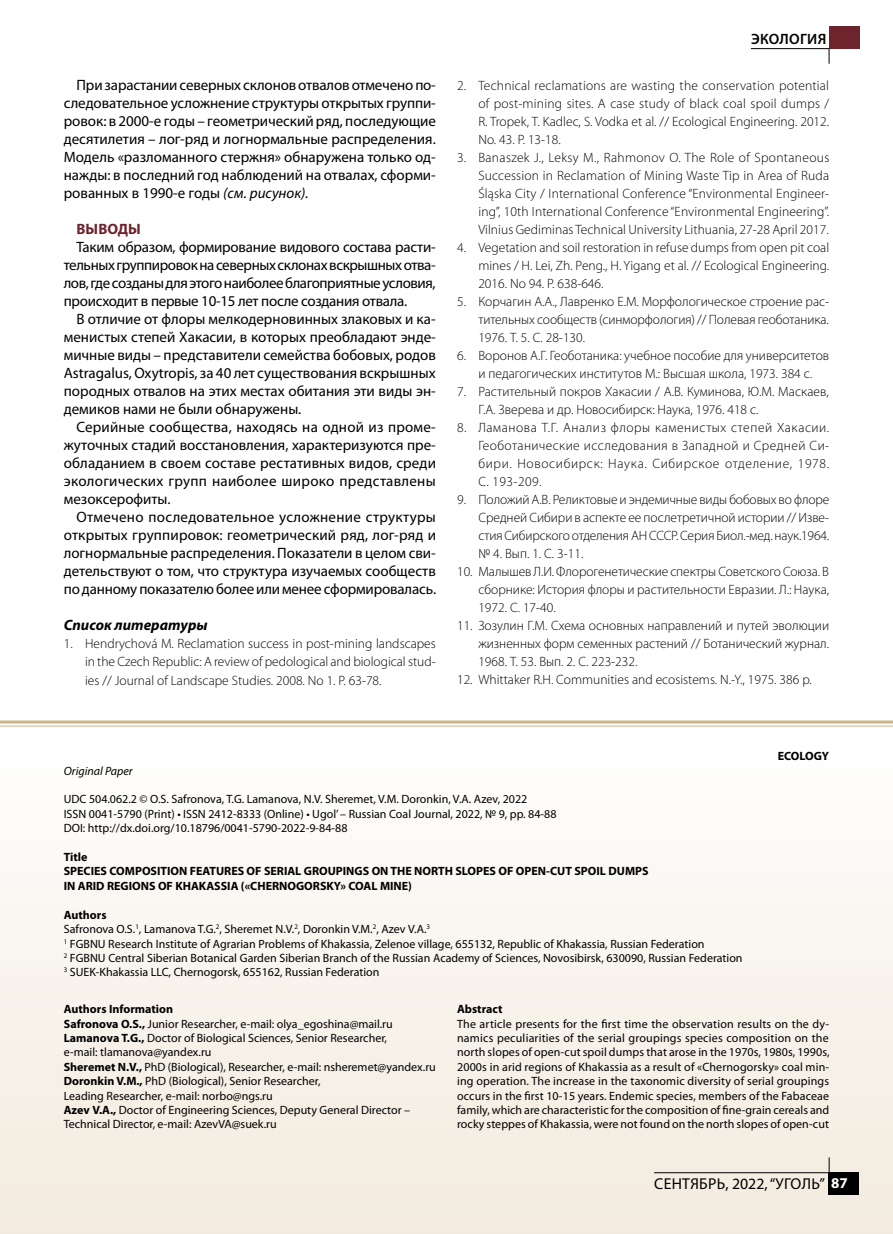
<style>
.page{position:relative;width:893px;height:1234px;background:#fff}
.page>*{position:absolute;margin:0;border:0;box-sizing:border-box;transform-origin:0 0}
.t1{font:15.75px "Myriad Pro";letter-spacing:.02em;color:#000}
.t2{font:15px/18px "Myriad Pro";color:#000;text-align:justify}
.t3{font:italic 700 15px "Myriad Pro";color:#000}
.t4{font:600 15px "Myriad Pro";letter-spacing:.02em;color:#000}
.t5{font:700 15px "Myriad Pro";color:#6e242d}
.t6{font:300 13.5px/18px "Myriad Pro";color:#000;text-align:justify}
.t7{font:12px/14.4px "Myriad Pro";color:#000}
.t8{font:700 12px/14.4px "Myriad Pro";color:#000}
.t9{font:italic 12px "Myriad Pro";color:#000}
.s1{font-style:italic}
.s2{font-weight:700}
.s3{font-weight:700;font-size:15px;color:#fff}
</style>
<div class="page">
<hr style="left:0;top:720px;width:893px;height:3px;background:#cab487">
<hr style="left:0;top:725px;width:893px;height:1px;background:#cab487">
<div style="left:0;top:742px;width:893px;height:491px;background:linear-gradient(to bottom,#fffffe,#f1eadc)"></div>
<div style="left:829px;top:1171px;width:30px;height:23px;background:#000"></div>
<hr style="left:654px;top:1171px;width:175px;height:1px;background:#000">
<svg style="left:829px;top:1157px;width:1px;height:15px"></svg>
<hr style="left:751px;top:48px;width:78px;height:1px;background:#000">
<svg style="left:829px;top:49px;width:1px;height:15px"></svg>
<div style="left:829px;top:27px;width:31px;height:22px;background:#6e242d"></div>
<p class="t2" style="left:64px;top:76px;width:374px;text-indent:13px">При зарастании северных склонов отвалов отмечено по&shy;следовательное усложнение структуры открытых группи&shy;ровок: в 2000-е годы – геометрический ряд, последующие десятилетия – лог-ряд и логнормальные распределения.<br>Модель «разломанного стержня» обнаружена только од&shy;нажды: в последний год наблюдений на отвалах, сформи&shy;рованных в 1990-е годы <span class="s1">(см. рисунок).</span></p>
<p class="t5" style="left:77px;top:219px;width:66px">ВЫВОДЫ</p>
<p class="t2" style="left:64px;top:238px;width:374px;text-indent:13px">Таким образом, формирование видового состава расти&shy;тельных группировок на северных склонах вскрышных отва&shy;лов, где созданы для этого наиболее благоприятные условия, происходит в первые 10-15 лет после создания отвала.</p>
<p class="t2" style="left:64px;top:310px;width:374px;text-indent:13px">В отличие от флоры мелкодерновинных злаковых и ка&shy;менистых степей Хакасии, в которых преобладают энде&shy;мичные виды – представители семейства бобовых, родов Astragalus, Oxytropis, за 40 лет существования вскрышных породных отвалов на этих местах обитания эти виды эн&shy;демиков нами не были обнаружены.</p>
<p class="t2" style="left:64px;top:418px;width:374px;text-indent:13px">Серийные сообщества, находясь на одной из проме&shy;жуточных стадий восстановления, характеризуются пре&shy;обладанием в своем составе рестативных видов, среди экологических групп наиболее широко представлены мезоксерофиты.</p>
<p class="t2" style="left:64px;top:508px;width:374px;text-indent:13px">Отмечено последовательное усложнение структуры открытых группировок: геометрический ряд, лог-ряд и логнормальные распределения. Показатели в целом сви&shy;детельствуют о том, что структура изучаемых сообществ по данному показателю более или менее сформировалась.</p>
<p class="t3" style="left:64px;top:615px;width:145px">Список литературы</p>
<p class="t6" style="left:85px;top:634px;width:352px;text-indent:-21px">1. Hendrychová M. Reclamation success in post-mining landscapes in the Czech Republic: A review of pedological and biological stud&shy;ies // Journal of Landscape Studies. 2008. No 1. Р. 63-78.</p>
<p class="t4" style="left:751px;top:30px;width:75px">ЭКОЛОГИЯ</p>
<p class="t6" style="left:478px;top:76px;width:352px;text-indent:-21px">2. Technical reclamations are wasting the conservation potential of post-mining sites. A case study of black coal spoil dumps / R. Tropek, T. Kadlec, S. Vodka et al. // Ecological Engineering. 2012.<br>No. 43. Р. 13-18.</p>
<p class="t6" style="left:478px;top:148px;width:352px;text-indent:-21px">3. Banaszek J., Leksy M., Rahmonov O. The Role of Spontaneous Succession in Reclamation of Mining Waste Tip in Area of Ruda Śląska City / International Conference “Environmental Engineer&shy;ing”, 10th International Conference “Environmental Engineering”.<br>Vilnius Gediminas Technical University Lithuania, 27-28 April 2017.</p>
<p class="t6" style="left:478px;top:238px;width:352px;text-indent:-21px">4. Vegetation and soil restoration in refuse dumps from open pit coal mines / H. Lei, Zh. Peng., H. Yigang et al. // Ecological Engineering.<br>2016. No 94. Р. 638-646.</p>
<p class="t6" style="left:478px;top:292px;width:352px;text-indent:-21px">5. Корчагин А.А., Лавренко Е.М. Морфологическое строение рас&shy;тительных сообществ (синморфология) // Полевая геоботаника.<br>1976. Т. 5. С. 28-130.</p>
<p class="t6" style="left:457px;top:346px;width:374px;text-align:center">6. Воронов А.Г. Геоботаника: учебное пособие для университетов и педагогических институтов М.: Высшая школа, 1973. 384 с.</p>
<p class="t6" style="left:478px;top:382px;width:352px;text-indent:-21px">7. Растительный покров Хакасии / А.В. Куминова, Ю.М. Маскаев,<br>Г.А. Зверева и др. Новосибирск: Наука, 1976. 418 с.</p>
<p class="t6" style="left:478px;top:418px;width:352px;text-indent:-21px">8. Ламанова Т.Г. Анализ флоры каменистых степей Хакасии.<br>Геоботанические исследования в Западной и Средней Си&shy;бири. Новосибирск: Наука. Сибирское отделение, 1978.<br>С. 193-209.</p>
<p class="t6" style="left:478px;top:490px;width:353px;text-indent:-21px">9. Положий А.В. Реликтовые и эндемичные виды бобовых во флоре Средней Сибири в аспекте ее послетретичной истории // Изве&shy;стия Сибирского отделения АН СССР. Серия Биол.-мед. наук.1964. № 4. Вып. 1. С. 3-11.</p>
<p class="t6" style="left:478px;top:562px;width:352px;text-indent:-21px">10. Малышев Л.И. Флорогенетические спектры Советского Союза. В сборнике: История флоры и растительности Евразии. Л.: Наука, 1972. С. 17-40.</p>
<p class="t6" style="left:478px;top:616px;width:352px;text-indent:-21px">11. Зозулин Г.М. Схема основных направлений и путей эволюции жизненных форм семенных растений // Ботанический журнал.<br>1968. Т. 53. Вып. 2. С. 223-232.</p>
<p class="t6" style="left:457px;top:670px;width:356px">12. Whittaker R.H. Communities and ecosistems. N.-Y., 1975. 386 p.</p>
<p class="t8" style="left:778px;top:748px;width:53px">ECOLOGY</p>
<p class="t9" style="left:64px;top:763px;width:70px">Original Paper</p>
<p class="t7" style="left:64px;top:791px;width:494px">UDC 504.062.2 © O.S. Safronova, T.G. Lamanova, N.V. Sheremet, V.M. Doronkin, V.A. Azev, 2022<br>ISSN 0041-5790 (Print) • ISSN 2412-8333 (Online) • Ugol’ – Russian Coal Journal, 2022, № 9, pp. 84-88<br>DOI: http://dx.doi.org/10.18796/0041-5790-2022-9-84-88</p>
<p class="t8" style="left:64px;top:849px;width:586px">Title<br>SPECIES COMPOSITION FEATURES OF SERIAL GROUPINGS ON THE NORTH SLOPES OF OPEN-CUT SPOIL DUMPS<br>IN ARID REGIONS OF KHAKASSIA («CHERNOGORSKY» COAL MINE)</p>
<p class="t7" style="left:64px;top:907px;width:680px"><span class="s2">Authors<br></span>Safronova O.S.<sup>1</sup>, Lamanova T.G.<sup>2</sup>, Sheremet N.V.<sup>2</sup>, Doronkin V.M.<sup>2</sup>, Azev V.A.<sup>3<br>1</sup> FG BNU Research i nstitute of agrarian problems of khakassia, Zelenoe village, 655132, Republic of Khakassia, Russian Federation<br><sup>2</sup> FG BNU central siberian botanical garden siberian branch of the russian academy of sciences, Novosibirsk, 630090, Russian Federation <sup>3</sup> SUEK-Khakassia LLC, Chernogorsk, 655162, Russian Federation</p>
<p class="t7" style="left:64px;top:1001px;width:374px"><span class="s2">Authors Information<br>Safronova O.S.,</span> Junior Researcher, e-mail: olya_egoshina@mail.ru <span class="s2">Lamanova T.G.,</span> Doctor of Biological Sciences, Senior Researcher,<br>e-mail: tlamanova@yandex.ru<br><span class="s2">Sheremet N.V.,</span> PhD (Biological), Researcher, e-mail: nsheremet@yandex.ru <span class="s2">Doronkin V.M.,</span> PhD (Biological), Senior Researcher,<br>Leading Researcher, e-mail: norbo@ngs.ru<br><span class="s2">Azev V.A.,</span> Doctor of Engineering Sciences, Deputy General Director – Technical Director, e-mail: AzevVA@suek.ru</p>
<p class="t8" style="left:457px;top:1001px;width:47px">Abstract</p>
<p class="t7" style="left:457px;top:1015px;width:374px;text-align:justify">The article presents for the first time the observation results on the dy&shy;namics peculiarities of the serial groupings species composition on the north slopes of open-cut spoil dumps that arose in the 1970s, 1980s, 1990s, 2000s in arid regions of Khakassia as a result of «Chernogorsky» coal min&shy;ing operation. The increase in the taxonomic diversity of serial groupings occurs in the first 10-15 years. Endemic species, members of the Fabaceae family, which are characteristic for the composition of fine-grain cereals and rocky steppes of Khakassia, were not found on the north slopes of open-cut</p>
<p class="t1" style="left:654px;top:1173px;width:195px">СЕНТЯБРЬ, 2022, “УГОЛЬ” <span class="s3">87</span></p>
</div>
